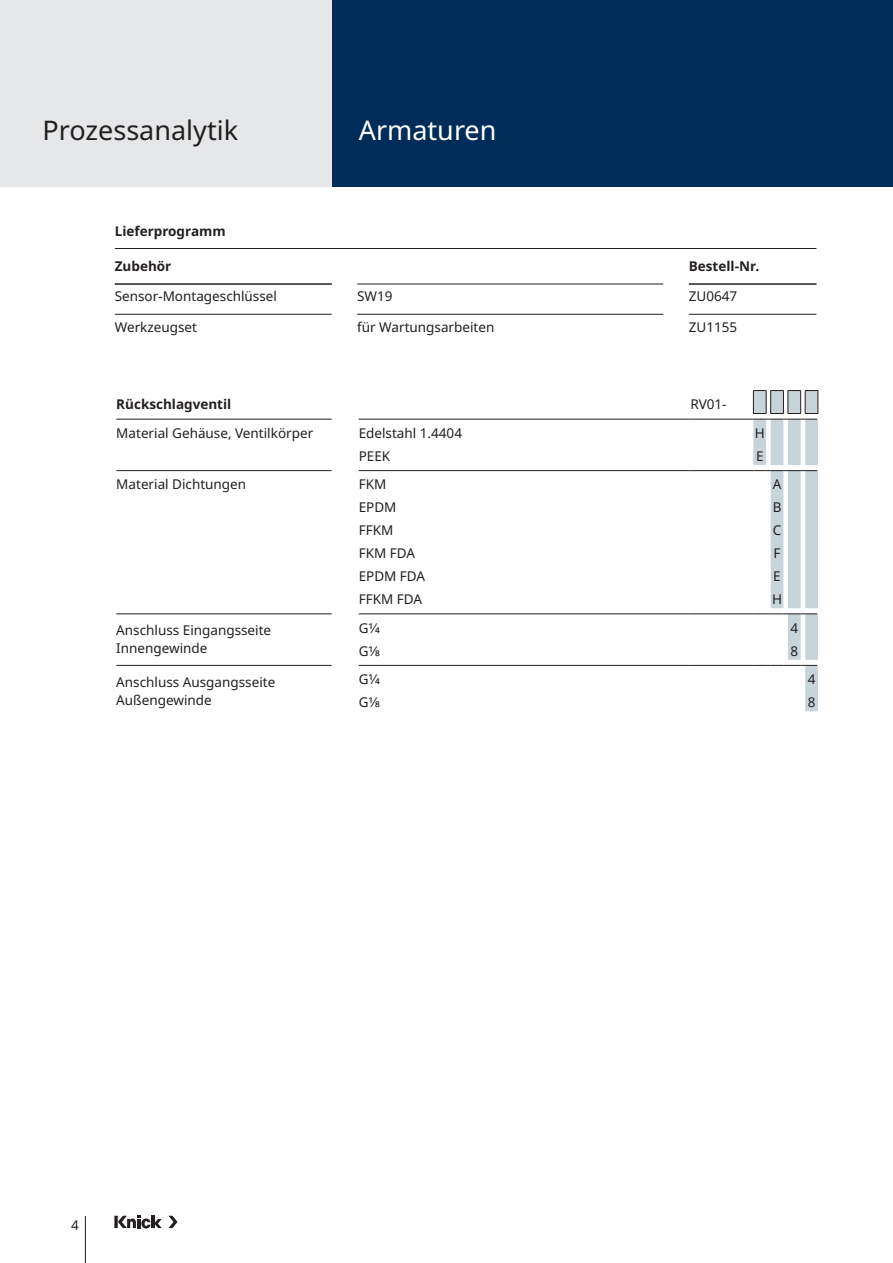
<style>
.page{position:relative;width:893px;height:1263px;background:#fff}
.page>*{position:absolute;margin:0;border:0;box-sizing:border-box;transform-origin:0 0}
.Produktbereiche{font:27px "Noto Sans";color:#231f20}
.Produktgruppe{font:27px "Noto Sans";color:#fff}
.Tabelle{font:13.5px/18px "Noto Sans";color:#231f20}
.Tabelle_Headline{font:700 13.5px "Noto Sans";color:#231f20}
.Tabelle-2{font:700 13.5px "Noto Sans";color:#231f20}
</style>
<div class="page">
<div style="left:332px;top:0;width:561px;height:187px;background:#002c59"></div>
<div style="left:0;top:0;width:332px;height:187px;background:#e6e7e9"></div>
<hr style="left:85px;top:1216px;width:1px;height:47px;background:#231f20">
<svg style="left:114px;top:1216px;width:4px;height:12px"></svg>
<svg style="left:118px;top:1216px;width:44px;height:12px"></svg>
<svg style="left:168px;top:1216px;width:9px;height:12px"></svg>
<hr style="left:115px;top:248px;width:701px;height:1px;background:#231f20">
<hr style="left:357px;top:284px;width:306px;height:1px;background:#231f20">
<hr style="left:115px;top:314px;width:217px;height:1px;background:#231f20">
<hr style="left:357px;top:314px;width:306px;height:1px;background:#231f20">
<hr style="left:689px;top:314px;width:127px;height:1px;background:#231f20">
<hr style="left:115px;top:284px;width:217px;height:1px;background:#231f20">
<hr style="left:689px;top:284px;width:127px;height:1px;background:#231f20">
<hr style="left:116px;top:419px;width:216px;height:1px;background:#231f20">
<hr style="left:359px;top:419px;width:331px;height:1px;background:#231f20">
<hr style="left:690px;top:419px;width:63px;height:1px;background:#231f20">
<hr style="left:116px;top:470px;width:216px;height:1px;background:#231f20">
<hr style="left:359px;top:470px;width:331px;height:1px;background:#231f20">
<hr style="left:690px;top:470px;width:63px;height:1px;background:#231f20">
<hr style="left:116px;top:614px;width:216px;height:1px;background:#231f20">
<hr style="left:359px;top:614px;width:331px;height:1px;background:#231f20">
<hr style="left:690px;top:614px;width:63px;height:1px;background:#231f20">
<hr style="left:116px;top:665px;width:216px;height:1px;background:#231f20">
<hr style="left:359px;top:665px;width:331px;height:1px;background:#231f20">
<hr style="left:690px;top:665px;width:63px;height:1px;background:#231f20">
<svg style="left:753px;top:390px;width:66px;height:321px"></svg>
<p class="Produktbereiche" style="left:43px;top:112px;width:197px">Prozessanalytik</p>
<p class="Produktgruppe" style="left:359px;top:112px;width:139px">Armaturen</p>
<p class="Tabelle_Headline" style="left:115px;top:221px;width:112px">Lieferprogramm</p>
<p class="Tabelle_Headline" style="left:115px;top:257px;width:58px">Zubehör</p>
<p class="Tabelle_Headline" style="left:689px;top:257px;width:72px">Bestell-Nr.</p>
<p class="Tabelle" style="left:115px;top:288px;width:164px">Sensor-Montageschlüssel</p>
<p class="Tabelle" style="left:357px;top:288px;width:37px">SW19</p>
<p class="Tabelle" style="left:689px;top:288px;width:50px">ZU0647</p>
<p class="Tabelle" style="left:115px;top:318px;width:84px">Werkzeugset</p>
<p class="Tabelle" style="left:357px;top:318px;width:139px">für Wartungsarbeiten</p>
<p class="Tabelle" style="left:689px;top:318px;width:50px">ZU1155</p>
<p class="Tabelle-2" style="left:116px;top:395px;width:117px">Rückschlagventil</p>
<p class="Tabelle" style="left:690px;top:396px;width:38px">RV01-</p>
<p class="Tabelle" style="left:116px;top:424px;width:198px">Material Gehäuse, Ventilkörper</p>
<p class="Tabelle" style="left:359px;top:424px;width:105px">Edelstahl 1.4404</p>
<p class="Tabelle" style="left:755px;top:424px;width:12px">H</p>
<p class="Tabelle" style="left:359px;top:447px;width:33px">PEEK</p>
<p class="Tabelle" style="left:756px;top:447px;width:9px">E</p>
<p class="Tabelle" style="left:116px;top:476px;width:131px">Material Dichtungen</p>
<p class="Tabelle" style="left:359px;top:476px;width:29px">FKM</p>
<p class="Tabelle" style="left:773px;top:476px;width:10px">A</p>
<p class="Tabelle" style="left:359px;top:499px;width:39px">EPDM</p>
<p class="Tabelle" style="left:773px;top:499px;width:10px">B</p>
<p class="Tabelle" style="left:359px;top:522px;width:36px">FFKM</p>
<p class="Tabelle" style="left:773px;top:522px;width:10px">C</p>
<p class="Tabelle" style="left:359px;top:544px;width:58px">FKM FDA</p>
<p class="Tabelle" style="left:773px;top:544px;width:9px">F</p>
<p class="Tabelle" style="left:359px;top:567px;width:68px">EPDM FDA</p>
<p class="Tabelle" style="left:773px;top:567px;width:9px">E</p>
<p class="Tabelle" style="left:359px;top:590px;width:65px">FFKM FDA</p>
<p class="Tabelle" style="left:772px;top:590px;width:12px">H</p>
<p class="Tabelle" style="left:116px;top:621px;width:156px">Anschluss Eingangsseite<br>Innengewinde</p>
<p class="Tabelle" style="left:359px;top:619px;width:23px">G1/4</p>
<p class="Tabelle" style="left:790px;top:619px;width:9px">4</p>
<p class="Tabelle" style="left:359px;top:642px;width:23px">G1/8</p>
<p class="Tabelle" style="left:790px;top:642px;width:9px">8</p>
<p class="Tabelle" style="left:116px;top:673px;width:161px">Anschluss Ausgangsseite<br>Außengewinde</p>
<p class="Tabelle" style="left:359px;top:670px;width:23px">G1/4</p>
<p class="Tabelle" style="left:808px;top:670px;width:9px">4</p>
<p class="Tabelle" style="left:359px;top:693px;width:23px">G1/8</p>
<p class="Tabelle" style="left:808px;top:693px;width:9px">8</p>
<p class="Tabelle" style="left:71px;top:1216px;width:9px">4</p>
</div>
